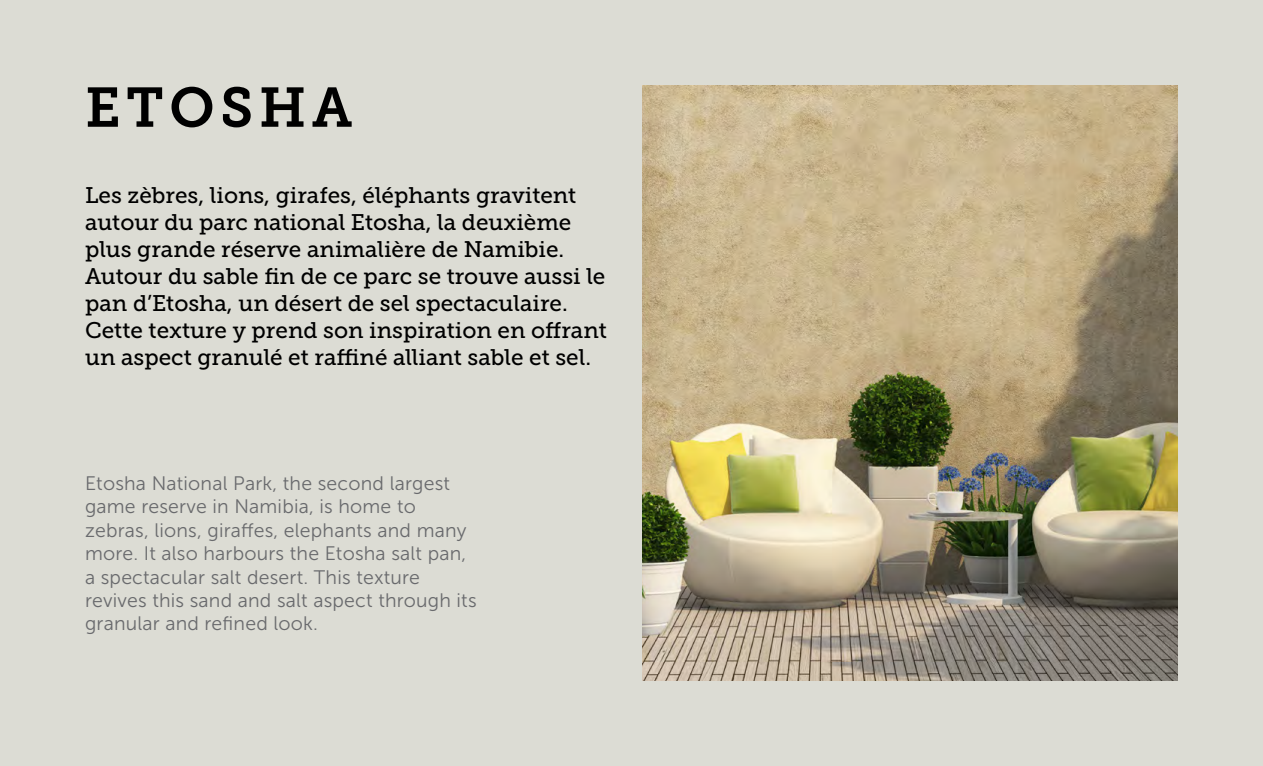
<style>
.page{position:relative;width:1263px;height:766px;background:#fff}
.page>*{position:absolute;margin:0;border:0;box-sizing:border-box;transform-origin:0 0}
.t1{font:55.5px "Museo Slab 700";letter-spacing:.1em;color:#000}
.t2{font:22.5px/27px "Museo Slab 500";color:#000}
.t3{font:19.5px/23.4px "Museo Sans 300";letter-spacing:.01em;color:#696a6d}
</style>
<div class="page">
<div style="left:0;top:0;width:1263px;height:765px;background:#dcdcd4"></div>
<img style="left:642px;top:85px;width:536px;height:595px">
<h1 class="t1" style="left:85px;top:76px;width:269px">ETOSHA</h1>
<p class="t2" style="left:85px;top:182px;width:523px">Les zèbres, lions, girafes, éléphants gravitent autour du parc national Etosha, la deuxième plus grande réserve animalière de Namibie.<br>Autour du sable fin de ce parc se trouve aussi le pan d’Etosha, un désert de sel spectaculaire.<br>Cette texture y prend son inspiration en offrant un aspect granulé et raffiné alliant sable et sel.</p>
<p class="t3" style="left:85px;top:471px;width:393px">Etosha National Park, the second largest game reserve in Namibia, is home to zebras, lions, giraffes, elephants and many more. It also harbours the Etosha salt pan, a spectacular salt desert. This texture revives this sand and salt aspect through its granular and refined look.</p>
</div>
